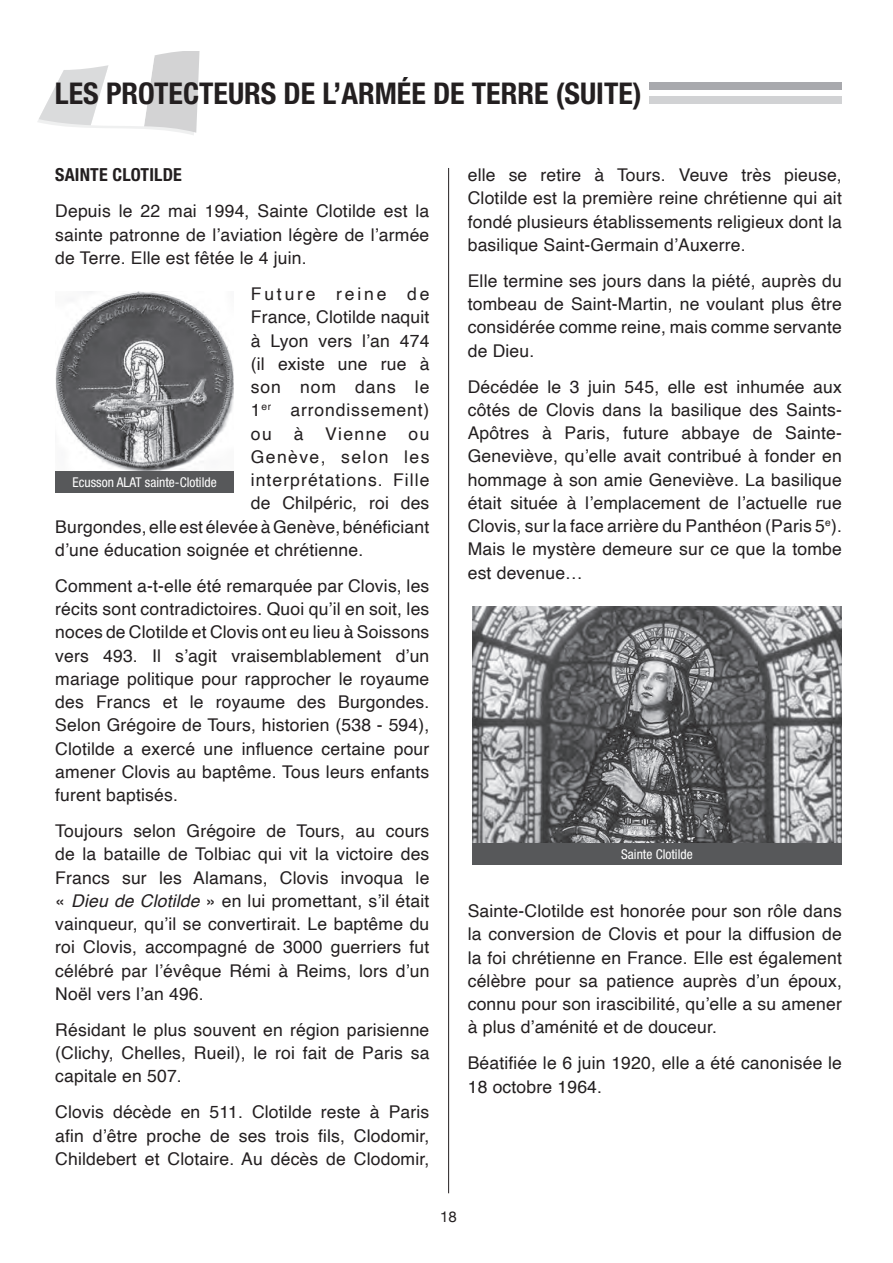
<style>
.page{position:relative;width:893px;height:1263px;background:#fff}
.page>*{position:absolute;margin:0;border:0;box-sizing:border-box;transform-origin:0 0}
.t1{font:700 condensed 30px "Helvetica Neue LT Std";color:#231f20}
.t2{font:700 condensed 18px "Helvetica Neue LT Std";letter-spacing:.01em;color:#231f20}
.t3{font:17.55px/23.2px "Helvetica";letter-spacing:.01em;color:#231f20;text-align:justify}
.t4{font:17.55px "Helvetica";letter-spacing:.05em;color:#231f20}
.t5{font:17.55px "Helvetica";letter-spacing:.08em;color:#231f20}
.t6{font:17.55px "Helvetica";letter-spacing:.06em;color:#231f20}
.t7{font:17.55px "Helvetica";letter-spacing:.16em;color:#231f20}
.t8{font:15px "Helvetica Neue";color:#231f20}
.t9{font:condensed 13.5px "Helvetica Neue LT Std";color:#fff}
.s1{font-style:italic}
</style>
<div class="page">
<div style="left:649px;top:82px;width:193px;height:8px;background:#a8a9ad"></div>
<div style="left:649px;top:97px;width:193px;height:7px;background:#d1d2d4"></div>
<svg style="left:37px;top:51px;width:163px;height:84px"></svg>
<hr style="left:448px;top:168px;width:1px;height:1025px;background:#231f20">
<img style="left:55px;top:292px;width:179px;height:179px">
<div style="left:55px;top:471px;width:179px;height:21px;background:#57585a"></div>
<img style="left:472px;top:607px;width:370px;height:236px">
<div style="left:472px;top:843px;width:370px;height:21px;background:#57585a"></div>
<h1 class="t1" style="left:55px;top:75px;width:588px">LES PROTECTEURS DE L’ARMÉE DE TERRE (SUITE)</h1>
<p class="t2" style="left:55px;top:164px;width:128px">SAINTE CLOTILDE</p>
<p class="t3" style="left:55px;top:200px;width:376px">Depuis le 22 mai 1994, Sainte Clotilde est la sainte patronne de l’aviation légère de l’armée de Terre. Elle est fêtée le 4 juin.</p>
<p class="t7" style="left:251px;top:280px;width:180px">Future reine de</p>
<p class="t3" style="left:251px;top:306px;width:180px">France, Clotilde naquit</p>
<p class="t3" style="left:251px;top:329px;width:180px">à Lyon vers l’an 474</p>
<p class="t3" style="left:251px;top:352px;width:180px">(il existe une rue à</p>
<p class="t4" style="left:251px;top:373px;width:180px">son nom dans le</p>
<p class="t4" style="left:251px;top:397px;width:180px">1<sup>er</sup> arrondissement)</p>
<p class="t5" style="left:251px;top:420px;width:180px">ou à Vienne ou</p>
<p class="t5" style="left:251px;top:443px;width:180px">Genève, selon les</p>
<p class="t6" style="left:251px;top:466px;width:180px">interprétations. Fille</p>
<p class="t3" style="left:251px;top:492px;width:180px">de Chilpéric, roi des</p>
<p class="t3" style="left:55px;top:515px;width:376px">Burgondes, elle est élevée à Genève, bénéficiant</p>
<p class="t3" style="left:55px;top:538px;width:309px">d’une éducation soignée et chrétienne.</p>
<p class="t3" style="left:55px;top:575px;width:376px">Comment a-t-elle été remarquée par Clovis, les récits sont contradictoires. Quoi qu’il en soit, les noces de Clotilde et Clovis ont eu lieu à Soissons vers 493. Il s’agit vraisemblablement d’un mariage politique pour rapprocher le royaume des Francs et le royaume des Burgondes.<br>Selon Grégoire de Tours, historien (538 - 594), Clotilde a exercé une influence certaine pour amener Clovis au baptême. Tous leurs enfants furent baptisés.</p>
<p class="t3" style="left:55px;top:820px;width:376px">Toujours selon Grégoire de Tours, au cours de la bataille de Tolbiac qui vit la victoire des Francs sur les Alamans, Clovis invoqua le « <span class="s1">Dieu de Clotilde</span> » en lui promettant, s’il était vainqueur, qu’il se convertirait. Le baptême du roi Clovis, accompagné de 3000 guerriers fut célébré par l’évêque Rémi à Reims, lors d’un Noël vers l’an 496.</p>
<p class="t3" style="left:55px;top:1019px;width:376px">Résidant le plus souvent en région parisienne (Clichy, Chelles, Rueil), le roi fait de Paris sa capitale en 507.</p>
<p class="t3" style="left:55px;top:1101px;width:376px">Clovis décède en 511. Clotilde reste à Paris afin d’être proche de ses trois fils, Clodomir, Childebert et Clotaire. Au décès de Clodomir,</p>
<p class="t9" style="left:72px;top:474px;width:146px">Ecusson ALAT sainte-Clotilde</p>
<p class="t3" style="left:468px;top:164px;width:376px">elle se retire à Tours. Veuve très pieuse, Clotilde est la première reine chrétienne qui ait fondé plusieurs établissements religieux dont la basilique Saint-Germain d’Auxerre.</p>
<p class="t3" style="left:468px;top:270px;width:376px">Elle termine ses jours dans la piété, auprès du tombeau de Saint-Martin, ne voulant plus être considérée comme reine, mais comme servante de Dieu.</p>
<p class="t3" style="left:468px;top:375px;width:376px">Décédée le 3 juin 545, elle est inhumée aux côtés de Clovis dans la basilique des Saints-Apôtres à Paris, future abbaye de Sainte-Geneviève, qu’elle avait contribué à fonder en hommage à son amie Geneviève. La basilique était située à l’emplacement de l’actuelle rue Clovis, sur la face arrière du Panthéon (Paris 5<sup>e</sup>).<br>Mais le mystère demeure sur ce que la tombe est devenue…</p>
<p class="t9" style="left:621px;top:846px;width:73px">Sainte Clotilde</p>
<p class="t3" style="left:468px;top:900px;width:376px">Sainte-Clotilde est honorée pour son rôle dans la conversion de Clovis et pour la diffusion de la foi chrétienne en France. Elle est également célèbre pour sa patience auprès d’un époux, connu pour son irascibilité, qu’elle a su amener à plus d’aménité et de douceur.</p>
<p class="t3" style="left:468px;top:1052px;width:376px">Béatifiée le 6 juin 1920, elle a été canonisée le<br>18 octobre 1964.</p>
<p class="t8" style="left:440px;top:1206px;width:18px">18</p>
</div>
